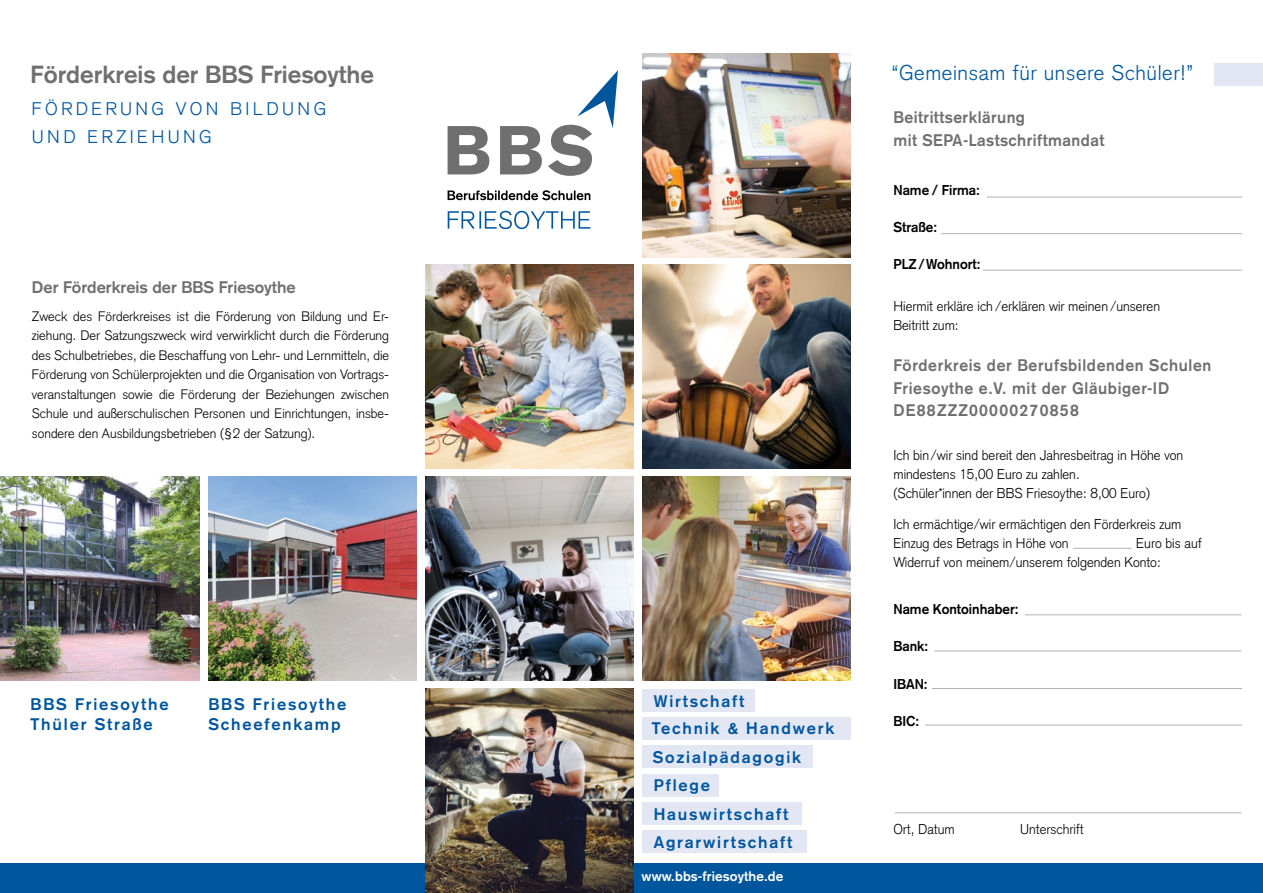
<style>
.page{position:relative;width:1263px;height:893px;background:#fff}
.page>*{position:absolute;margin:0;border:0;box-sizing:border-box;transform-origin:0 0}
.t1{font:700 24.3px "Akzidenz Grotesk";color:#706f6f}
.t2{font:300 21px "Akzidenz Grotesk";letter-spacing:.03em;color:#00569d}
.t3{font:300 18px/28px "Akzidenz Grotesk";letter-spacing:.19em;color:#00569d}
.t4{font:700 16.5px/22.5px "Akzidenz Grotesk";letter-spacing:.04em;color:#706f6f;scale:.96 1}
.t5{font:700 16.5px/19.5px "Akzidenz Grotesk";letter-spacing:.11em;color:#00569d}
.t6{font:700 16.5px "Akzidenz Grotesk";color:#706f6f}
.t7{font:300 14.1px/18.8px "Akzidenz Grotesk";color:#000;scale:.96 1}
.t8{font:700 14.1px "Akzidenz Grotesk";color:#000;scale:.96 1}
.t9{font:300 13.5px/19.5px "Akzidenz Grotesk";color:#000;text-align:justify}
.t10{font:700 13.5px "Akzidenz Grotesk";letter-spacing:.01em;color:#fff}
</style>
<div class="page">
<div style="left:0;top:863px;width:1263px;height:30px;background:#00569d"></div>
<img style="left:0;top:476px;width:200px;height:204px">
<svg style="left:448px;top:211px;width:142px;height:18px"></svg>
<svg style="left:448px;top:190px;width:142px;height:10px"></svg>
<svg style="left:448px;top:70px;width:170px;height:106px"></svg>
<hr style="left:987px;top:197px;width:255px;height:1px;background:#b3b2b2">
<hr style="left:934px;top:651px;width:307px;height:1px;background:#b3b2b2">
<hr style="left:1025px;top:614px;width:216px;height:1px;background:#b3b2b2">
<hr style="left:941px;top:233px;width:301px;height:1px;background:#b3b2b2">
<hr style="left:932px;top:688px;width:310px;height:1px;background:#b3b2b2">
<hr style="left:983px;top:270px;width:259px;height:1px;background:#b3b2b2">
<hr style="left:925px;top:725px;width:317px;height:1px;background:#b3b2b2">
<hr style="left:895px;top:812px;width:346px;height:1px;background:#b3b2b2">
<hr style="left:1073px;top:548px;width:58px;height:1px;background:#b3b2b2">
<div style="left:642px;top:830px;width:164px;height:23px;background:#e3e7f4"></div>
<div style="left:642px;top:774px;width:77px;height:22px;background:#e3e7f4"></div>
<div style="left:642px;top:745px;width:171px;height:23px;background:#e3e7f4"></div>
<div style="left:642px;top:689px;width:113px;height:22px;background:#e3e7f4"></div>
<div style="left:642px;top:802px;width:160px;height:22px;background:#e3e7f4"></div>
<div style="left:642px;top:717px;width:209px;height:22px;background:#e3e7f4"></div>
<div style="left:1214px;top:64px;width:49px;height:22px;background:#e3e7f4"></div>
<img style="left:642px;top:53px;width:208px;height:204px">
<img style="left:425px;top:689px;width:209px;height:204px">
<img style="left:642px;top:265px;width:208px;height:204px">
<img style="left:425px;top:265px;width:209px;height:204px">
<img style="left:425px;top:476px;width:209px;height:204px">
<img style="left:642px;top:476px;width:208px;height:204px">
<img style="left:208px;top:476px;width:209px;height:204px">
<h1 class="t1" style="left:31px;top:60px;width:345px">Förderkreis der BBS Friesoythe</h1>
<h3 class="t3" style="left:32px;top:95px;width:296px">FÖRDERUNG VON BILDUNG<br>UND ERZIEHUNG</h3>
<p class="t6" style="left:32px;top:277px;width:265px">Der Förderkreis der BBS Friesoythe</p>
<p class="t9" style="left:32px;top:306px;width:359px">Zweck des Förderkreises ist die Förderung von Bildung und Er&shy;ziehung. Der Satzungszweck wird verwirklicht durch die Förderung des Schulbetriebes, die Beschaffung von Lehr- und Lernmitteln, die Förderung von Schülerprojekten und die Organisation von Vortrags&shy;veranstaltungen sowie die Förderung der Beziehungen zwischen Schule und außerschulischen Personen und Einrichtungen, insbe&shy;sondere den Ausbildungsbetrieben (§2 der Satzung).</p>
<p class="t5" style="left:31px;top:694px;width:139px">BBS Friesoythe<br>Thüler Straße</p>
<p class="t5" style="left:208px;top:694px;width:139px">BBS Friesoythe<br>Scheefenkamp</p>
<p class="t5" style="left:654px;top:691px;width:92px">Wirtschaft</p>
<p class="t5" style="left:652px;top:718px;width:184px">Technik &amp; Handwerk</p>
<p class="t5" style="left:653px;top:747px;width:150px">Sozialpädagogik</p>
<p class="t5" style="left:654px;top:775px;width:58px">Pflege</p>
<p class="t5" style="left:654px;top:805px;width:136px">Hauswirtschaft</p>
<p class="t5" style="left:654px;top:832px;width:140px">Agrarwirtschaft</p>
<p class="t10" style="left:641px;top:868px;width:143px">www.bbs-friesoythe.de</p>
<h2 class="t2" style="left:892px;top:60px;width:303px">“Gemeinsam für unsere Schüler!”</h2>
<p class="t4" style="left:893px;top:106px;width:221px">Beitrittserklärung<br>mit SEPA-Lastschriftmandat</p>
<p class="t8" style="left:893px;top:181px;width:92px">Name / Firma:</p>
<p class="t8" style="left:893px;top:219px;width:47px">Straße:</p>
<p class="t8" style="left:893px;top:256px;width:92px">PLZ /Wohnort:</p>
<p class="t7" style="left:893px;top:297px;width:279px">Hiermit erkläre ich /erklären wir meinen /unseren<br>Beitritt zum:</p>
<p class="t4" style="left:893px;top:354px;width:333px">Förderkreis der Berufsbildenden Schulen<br>Friesoythe e.V. mit der Gläubiger-ID<br>DE88ZZZ00000270858</p>
<p class="t7" style="left:893px;top:446px;width:303px">Ich bin/wir sind bereit den Jahresbeitrag in Höhe von mindestens 15,00 Euro zu zahlen.<br>(Schüler*innen der BBS Friesoythe: 8,00 Euro)</p>
<p class="t7" style="left:893px;top:515px;width:302px">Ich ermächtige/wir ermächtigen den Förderkreis zum<br>Einzug des Betrags in Höhe von</p>
<p class="t7" style="left:893px;top:534px;width:323px;text-indent:243px">Euro bis auf<br>Widerruf von meinem/unserem folgenden Konto:</p>
<p class="t8" style="left:893px;top:600px;width:132px">Name Kontoinhaber:</p>
<p class="t8" style="left:893px;top:638px;width:38px">Bank:</p>
<p class="t8" style="left:893px;top:675px;width:37px">IBAN:</p>
<p class="t8" style="left:893px;top:712px;width:28px">BIC:</p>
<p class="t7" style="left:893px;top:819px;width:65px">Ort, Datum</p>
<p class="t7" style="left:1020px;top:819px;width:68px">Unterschrift</p>
</div>
